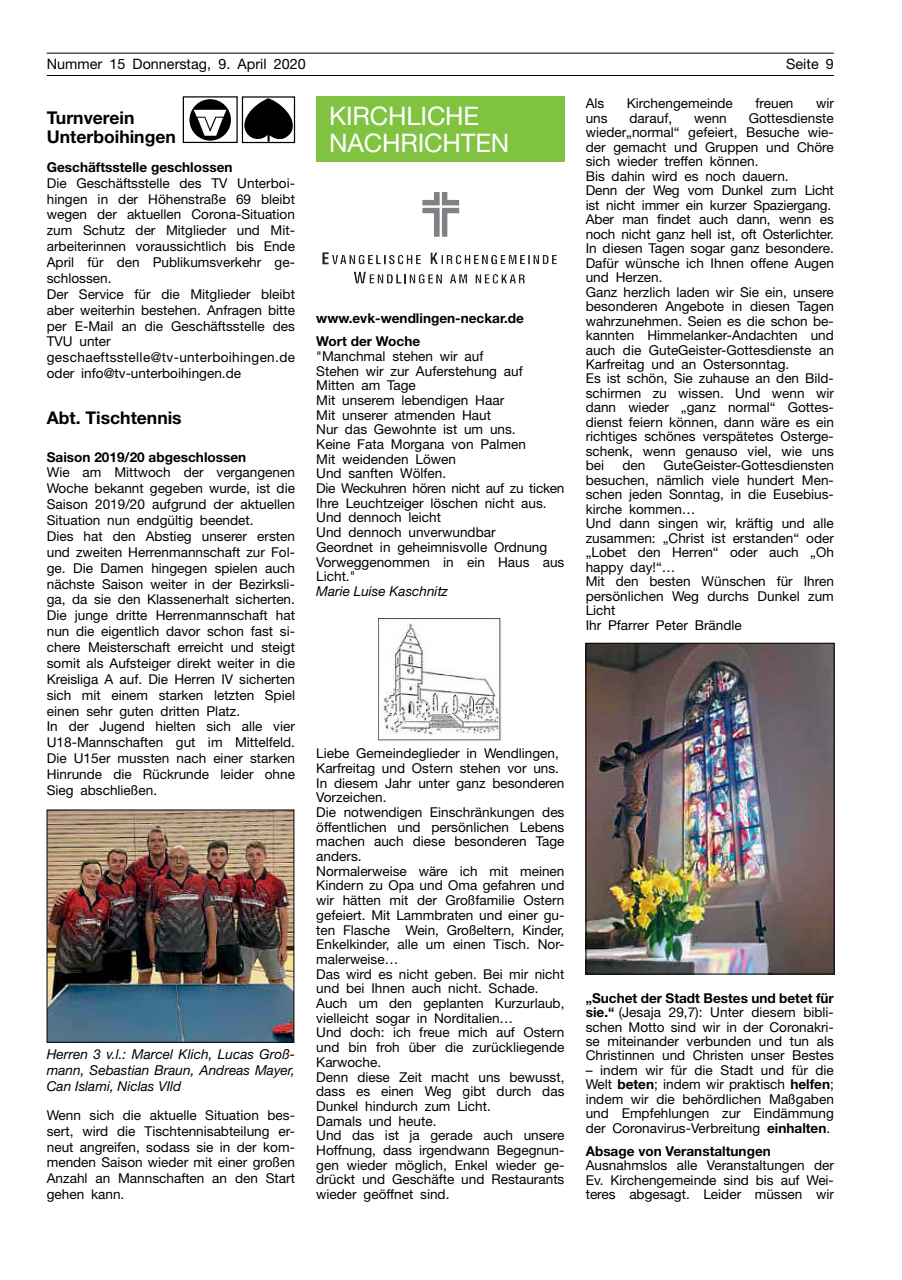
<style>
.page{position:relative;width:902px;height:1280px;background:#fff}
.page>*{position:absolute;margin:0;border:0;box-sizing:border-box;transform-origin:0 0}
.t1{font:25.65px/27.2px "Helvetica Neue";letter-spacing:-.005em;color:#fff}
.t2{font:700 17.55px/19px "Helvetica Neue";color:#000}
.t3{font:14.4px "Helvetica Neue";color:#000}
.t4{font:13.65px/14.7px "Helvetica Neue";color:#000}
.t5{font:700 13.65px/23.2px "Helvetica Neue";color:#000}
.t6{font:italic 13.65px/15.9px "Helvetica Neue";color:#000;text-align:justify}
.s1{font-weight:700}
</style>
<div class="page">
<hr style="left:47px;top:53px;width:786px;height:1px;background:#000">
<hr style="left:47px;top:75px;width:786px;height:1px;background:#000">
<svg style="left:189px;top:99px;width:42px;height:42px"></svg>
<svg style="left:194px;top:110px;width:32px;height:26px"></svg>
<div style="left:183px;top:96px;width:55px;height:47px;border:1px solid #000"></div>
<div style="left:242px;top:96px;width:53px;height:47px;border:1px solid #000"></div>
<svg style="left:244px;top:98px;width:50px;height:44px"></svg>
<img style="left:49px;top:812px;width:243px;height:228px">
<div style="left:316px;top:96px;width:248px;height:66px;background:#80c341"></div>
<svg style="left:322px;top:192px;width:235px;height:92px"></svg>
<img style="left:378px;top:618px;width:123px;height:123px">
<img style="left:587px;top:645px;width:245px;height:327px">
<div style="left:585px;top:643px;width:249px;height:331px;border:1px solid #000"></div>
<p class="t3" style="left:47px;top:56px;width:260px">Nummer 15 Donnerstag, 9. April 2020</p>
<p class="t3" style="left:786px;top:56px;width:49px">Seite 9</p>
<p class="t2" style="left:47px;top:107px;width:131px">Turnverein<br>Unterboihingen</p>
<p class="t5" style="left:47px;top:155px;width:187px">Geschäftsstelle geschlossen</p>
<p class="t4" style="left:47px;top:175px;width:250px;line-height:15.9px">Die Geschäftsstelle des TV Unterboi&shy;hingen in der Höhenstraße 69 bleibt wegen der aktuellen Corona-Situation zum Schutz der Mitglieder und Mit&shy;arbeiterinnen voraussichtlich bis Ende April für den Publikumsverkehr ge&shy;schlossen.<br>Der Service für die Mitglieder bleibt aber weiterhin bestehen. Anfragen bitte per E-Mail an die Geschäftsstelle des TVU unter geschaeftsstelle@tv-unterboihingen.de oder info@tv-unterboihingen.de</p>
<p class="t2" style="left:47px;top:408px;width:136px">Abt. Tischtennis</p>
<p class="t5" style="left:47px;top:445px;width:201px">Saison 2019/20 abgeschlossen</p>
<p class="t4" style="left:47px;top:464px;width:250px;line-height:15.9px">Wie am Mittwoch der vergangenen Woche bekannt gegeben wurde, ist die Saison 2019/20 aufgrund der aktuellen Situation nun endgültig beendet.<br>Dies hat den Abstieg unserer ersten und zweiten Herrenmannschaft zur Fol&shy;ge. Die Damen hingegen spielen auch nächste Saison weiter in der Bezirksli&shy;ga, da sie den Klassenerhalt sicherten.<br>Die junge dritte Herrenmannschaft hat nun die eigentlich davor schon fast si&shy;chere Meisterschaft erreicht und steigt somit als Aufsteiger direkt weiter in die Kreisliga A auf. Die Herren IV sicherten sich mit einem starken letzten Spiel einen sehr guten dritten Platz.<br>In der Jugend hielten sich alle vier U18-Mannschaften gut im Mittelfeld.<br>Die U15er mussten nach einer starken Hinrunde die Rückrunde leider ohne Sieg abschließen.</p>
<p class="t4" style="left:585px;top:96px;width:20px">Als</p>
<p class="t4" style="left:626px;top:96px;width:108px">Kirchengemeinde</p>
<p class="t4" style="left:755px;top:96px;width:40px">freuen</p>
<p class="t4" style="left:816px;top:96px;width:19px">wir</p>
<p class="t4" style="left:585px;top:110px;width:23px">uns</p>
<p class="t4" style="left:629px;top:110px;width:44px">darauf,</p>
<p class="t4" style="left:694px;top:110px;width:34px">wenn</p>
<h1 class="t1" style="left:329px;top:101px;width:181px">KIRCHLICHE<br>NACHRICHTEN</h1>
<p class="t4" style="left:585px;top:111px;width:250px;text-indent:163px">Gottesdienste wieder„normal“ gefeiert, Besuche wie&shy;der gemacht und Gruppen und Chöre sich wieder treffen können.<br>Bis dahin wird es noch dauern.<br>Denn der Weg vom Dunkel zum Licht ist nicht immer ein kurzer Spaziergang.<br>Aber man findet auch dann, wenn es noch nicht ganz hell ist, oft Osterlichter.<br>In diesen Tagen sogar ganz besondere.<br>Dafür wünsche ich Ihnen offene Augen und Herzen.<br>Ganz herzlich laden wir Sie ein, unsere besonderen Angebote in diesen Tagen wahrzunehmen. Seien es die schon be&shy;kannten Himmelanker-Andachten und auch die GuteGeister-Gottesdienste an<br>Karfreitag und an Ostersonntag.<br>Es ist schön, Sie zuhause an den Bild&shy;schirmen zu wissen. Und wenn wir dann wieder „ganz normal“ Gottes&shy;dienst feiern können, dann wäre es ein richtiges schönes verspätetes Osterge&shy;schenk, wenn genauso viel, wie uns bei</p>
<p class="t5" style="left:316px;top:306px;width:209px">www.evk-wendlingen-neckar.de<br>Wort der Woche</p>
<p class="t4" style="left:316px;top:348px;width:250px">"Manchmal stehen wir auf<br>Stehen wir zur Auferstehung auf<br>Mitten am Tage<br>Mit unserem lebendigen Haar<br>Mit unserer atmenden Haut<br>Nur das Gewohnte ist um uns.<br>Keine Fata Morgana von Palmen<br>Mit weidenden Löwen<br>Und sanften Wölfen.<br>Die Weckuhren hören nicht auf zu ticken<br>Ihre Leuchtzeiger löschen nicht aus.<br>Und dennoch leicht<br>Und dennoch unverwundbar<br>Geordnet in geheimnisvolle Ordnung<br>Vorweggenommen in ein Haus aus<br>Licht."</p>
<p class="t6" style="left:316px;top:583px;width:133px">Marie Luise Kaschnitz</p>
<p class="t4" style="left:585px;top:458px;width:250px;text-indent:78px">GuteGeister-Gottesdiensten besuchen, nämlich viele hundert Men&shy;schen jeden Sonntag, in die Eusebius&shy;kirche kommen…<br>Und dann singen wir, kräftig und alle zusammen: „Christ ist erstanden“ oder „Lobet den Herren“ oder auch „Oh happy day!“…<br>Mit den besten Wünschen für Ihren persönlichen Weg durchs Dunkel zum<br>Licht<br>Ihr Pfarrer Peter Brändle</p>
<p class="t4" style="left:622px;top:458px;width:24px">den</p>
<p class="t4" style="left:316px;top:746px;width:250px">Liebe Gemeindeglieder in Wendlingen,<br>Karfreitag und Ostern stehen vor uns.<br>In diesem Jahr unter ganz besonderen<br>Vorzeichen.<br>Die notwendigen Einschränkungen des öffentlichen und persönlichen Lebens machen auch diese besonderen Tage anders.<br>Normalerweise wäre ich mit meinen<br>Kindern zu Opa und Oma gefahren und wir hätten mit der Großfamilie Ostern gefeiert. Mit Lammbraten und einer gu&shy;ten Flasche Wein, Großeltern, Kinder,<br>Enkelkinder, alle um einen Tisch. Nor&shy;malerweise…<br>Das wird es nicht geben. Bei mir nicht und bei Ihnen auch nicht. Schade.<br>Auch um den geplanten Kurzurlaub, vielleicht sogar in Norditalien…<br>Und doch: ich freue mich auf Ostern und bin froh über die zurückliegende<br>Karwoche.<br>Denn diese Zeit macht uns bewusst, dass es einen Weg gibt durch das<br>Dunkel hindurch zum Licht.<br>Damals und heute.<br>Und das ist ja gerade auch unsere<br>Hoffnung, dass irgendwann Begegnun&shy;gen wieder möglich, Enkel wieder ge&shy;drückt und Geschäfte und Restaurants wieder geöffnet sind.</p>
<p class="t4" style="left:585px;top:990px;width:250px;text-align:justify"><span class="s1">„Suchet der Stadt Bestes und betet für sie.“</span> (Jesaja 29,7): Unter diesem bibli&shy;schen Motto sind wir in der Coronakri&shy;se miteinander verbunden und tun als Christinnen und Christen unser Bestes</p>
<p class="t4" style="left:585px;top:1063px;width:250px;text-align:justify">– indem wir für die Stadt und für die Welt <span class="s1">beten</span>; indem wir praktisch <span class="s1">helfen</span>; indem wir die behördlichen Maßgaben und Empfehlungen zur Eindämmung der Coronavirus-Verbreitung <span class="s1">einhalten</span>.</p>
<p class="t5" style="left:585px;top:1139px;width:187px">Absage von Veranstaltungen</p>
<p class="t4" style="left:585px;top:1158px;width:250px;text-align:justify">Ausnahmslos alle Veranstaltungen der Ev. Kirchengemeinde sind bis auf Wei&shy;teres abgesagt. Leider müssen wir</p>
<p class="t6" style="left:47px;top:1046px;width:250px">Herren 3 v.l.: Marcel Klich, Lucas Groß&shy;mann, Sebastian Braun, Andreas Mayer, Can Islami, Niclas VIld</p>
<p class="t4" style="left:47px;top:1107px;width:250px;line-height:15.9px;text-align:justify">Wenn sich die aktuelle Situation bes&shy;sert, wird die Tischtennisabteilung er&shy;neut angreifen, sodass sie in der kom&shy;menden Saison wieder mit einer großen Anzahl an Mannschaften an den Start gehen kann.</p>
</div>
